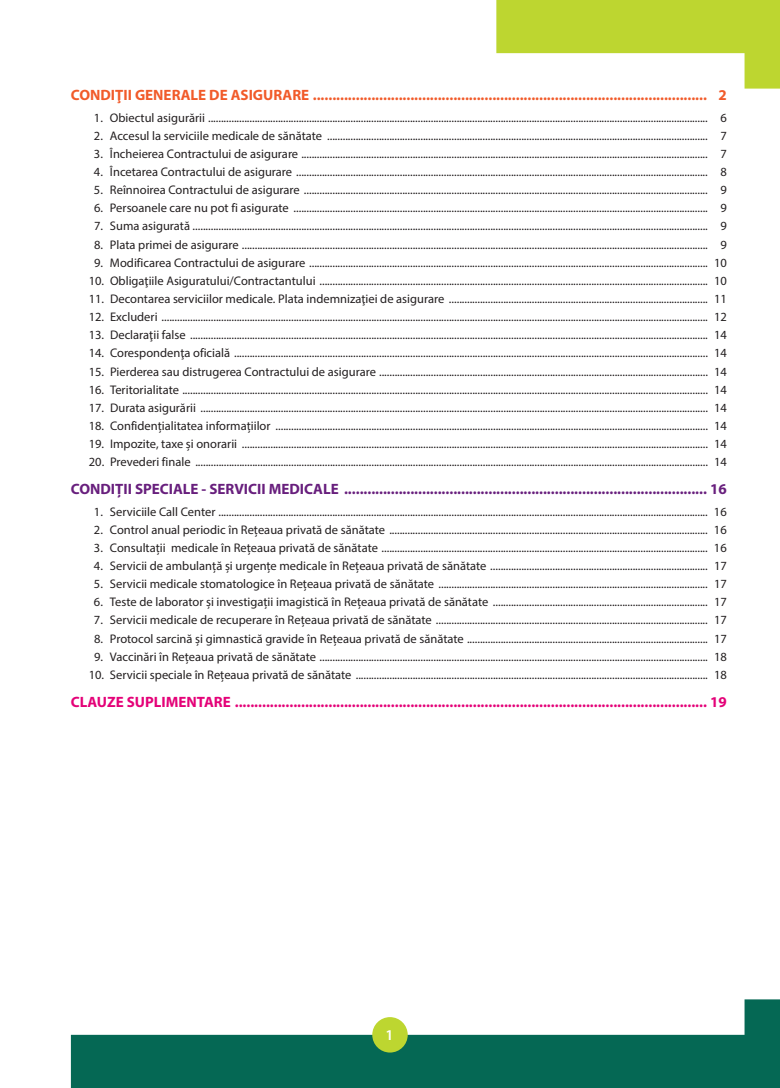
<style>
.page{position:relative;width:780px;height:1088px;background:#fff}
.page>*{position:absolute;margin:0;border:0;box-sizing:border-box;transform-origin:0 0}
.t1{font:700 15px "Myriad Pro";color:#e40278}
.t2{font:700 15px "Myriad Pro";color:#f15b2a}
.t3{font:700 15px "Myriad Pro";color:#681f7d}
.t4{font:600 15px "Myriad Pro";color:#fff}
.t5{font:12.5px "Myriad Pro";color:#231f20}
</style>
<div class="page">
<svg style="left:71px;top:999px;width:709px;height:89px;fill:#056854"></svg>
<div style="left:372px;top:1017px;width:35px;height:35px;background:#bdd630;border-radius:50%"></div>
<svg style="left:496px;top:0;width:284px;height:89px"></svg>
<p class="t2" style="left:71px;top:85px;width:657px">CONDIŢII GENERALE DE ASIGURARE ..................................................................................................... 2</p>
<p class="t5" style="left:94px;top:110px;width:634px">1. Obiectul asigurării ................................................................................................................................................................................................. 6</p>
<p class="t5" style="left:94px;top:128px;width:634px">2. Accesul la serviciile medicale de sănătate ................................................................................................................................................... 7</p>
<p class="t5" style="left:94px;top:146px;width:634px">3. Încheierea Contractului de asigurare ............................................................................................................................................................. 7</p>
<p class="t5" style="left:94px;top:164px;width:634px">4. Încetarea Contractului de asigurare ............................................................................................................................................................... 8</p>
<p class="t5" style="left:94px;top:182px;width:634px">5. Reînnoirea Contractului de asigurare ............................................................................................................................................................ 9</p>
<p class="t5" style="left:94px;top:200px;width:634px">6. Persoanele care nu pot fi asigurate ................................................................................................................................................................ 9</p>
<p class="t5" style="left:94px;top:218px;width:634px">7. Suma asigurată ....................................................................................................................................................................................................... 9</p>
<p class="t5" style="left:94px;top:237px;width:634px">8. Plata primei de asigurare .................................................................................................................................................................................... 9</p>
<p class="t5" style="left:94px;top:255px;width:634px">9. Modificarea Contractului de asigurare .......................................................................................................................................................... 10</p>
<p class="t5" style="left:89px;top:273px;width:639px">10. Obligaţiile Asiguratului/Contractantului ...................................................................................................................................................... 10</p>
<p class="t5" style="left:89px;top:291px;width:639px">11. Decontarea serviciilor medicale. Plata indemnizaţiei de asigurare .................................................................................................... 11</p>
<p class="t5" style="left:89px;top:309px;width:639px">12. Excluderi ................................................................................................................................................................................................................... 12</p>
<p class="t5" style="left:89px;top:327px;width:639px">13. Declaraţii false ........................................................................................................................................................................................................ 14</p>
<p class="t5" style="left:89px;top:345px;width:639px">14. Corespondenţa oficială ....................................................................................................................................................................................... 14</p>
<p class="t5" style="left:89px;top:364px;width:639px">15. Pierderea sau distrugerea Contractului de asigurare ............................................................................................................................... 14</p>
<p class="t5" style="left:89px;top:382px;width:639px">16. Teritorialitate ........................................................................................................................................................................................................... 14</p>
<p class="t5" style="left:89px;top:400px;width:639px">17. Durata asigurării .................................................................................................................................................................................................... 14</p>
<p class="t5" style="left:89px;top:418px;width:639px">18. Confidențialitatea informațiilor ....................................................................................................................................................................... 14</p>
<p class="t5" style="left:89px;top:436px;width:639px">19. Impozite, taxe și onorarii .................................................................................................................................................................................... 14</p>
<p class="t5" style="left:89px;top:454px;width:639px">20. Prevederi finale ...................................................................................................................................................................................................... 14</p>
<p class="t3" style="left:71px;top:479px;width:657px">CONDIȚII SPECIALE - SERVICII MEDICALE ............................................................................................. 16</p>
<p class="t5" style="left:94px;top:504px;width:634px">1. Serviciile Call Center ............................................................................................................................................................................................. 16</p>
<p class="t5" style="left:94px;top:522px;width:634px">2. Control anual periodic în Rețeaua privată de sănătate ........................................................................................................................... 16</p>
<p class="t5" style="left:94px;top:540px;width:634px">3. Consultații medicale în Rețeaua privată de sănătate .............................................................................................................................. 16</p>
<p class="t5" style="left:94px;top:558px;width:634px">4. Servicii de ambulanță și urgențe medicale în Rețeaua privată de sănătate .................................................................................... 17</p>
<p class="t5" style="left:94px;top:576px;width:634px">5. Servicii medicale stomatologice în Rețeaua privată de sănătate ........................................................................................................ 17</p>
<p class="t5" style="left:94px;top:594px;width:634px">6. Teste de laborator și investigații imagistică în Rețeaua privată de sănătate ................................................................................... 17</p>
<p class="t5" style="left:94px;top:612px;width:634px">7. Servicii medicale de recuperare în Rețeaua privată de sănătate ......................................................................................................... 17</p>
<p class="t5" style="left:94px;top:631px;width:634px">8. Protocol sarcină și gimnastică gravide în Rețeaua privată de sănătate ............................................................................................. 17</p>
<p class="t5" style="left:94px;top:649px;width:634px">9. Vaccinări în Rețeaua privată de sănătate ...................................................................................................................................................... 18</p>
<p class="t5" style="left:89px;top:667px;width:639px">10. Servicii speciale în Rețeaua privată de sănătate ........................................................................................................................................ 18</p>
<p class="t1" style="left:71px;top:692px;width:657px">CLAUZE SUPLIMENTARE ......................................................................................................................... 19</p>
<p class="t4" style="left:385px;top:1026px;width:10px">1</p>
</div>
